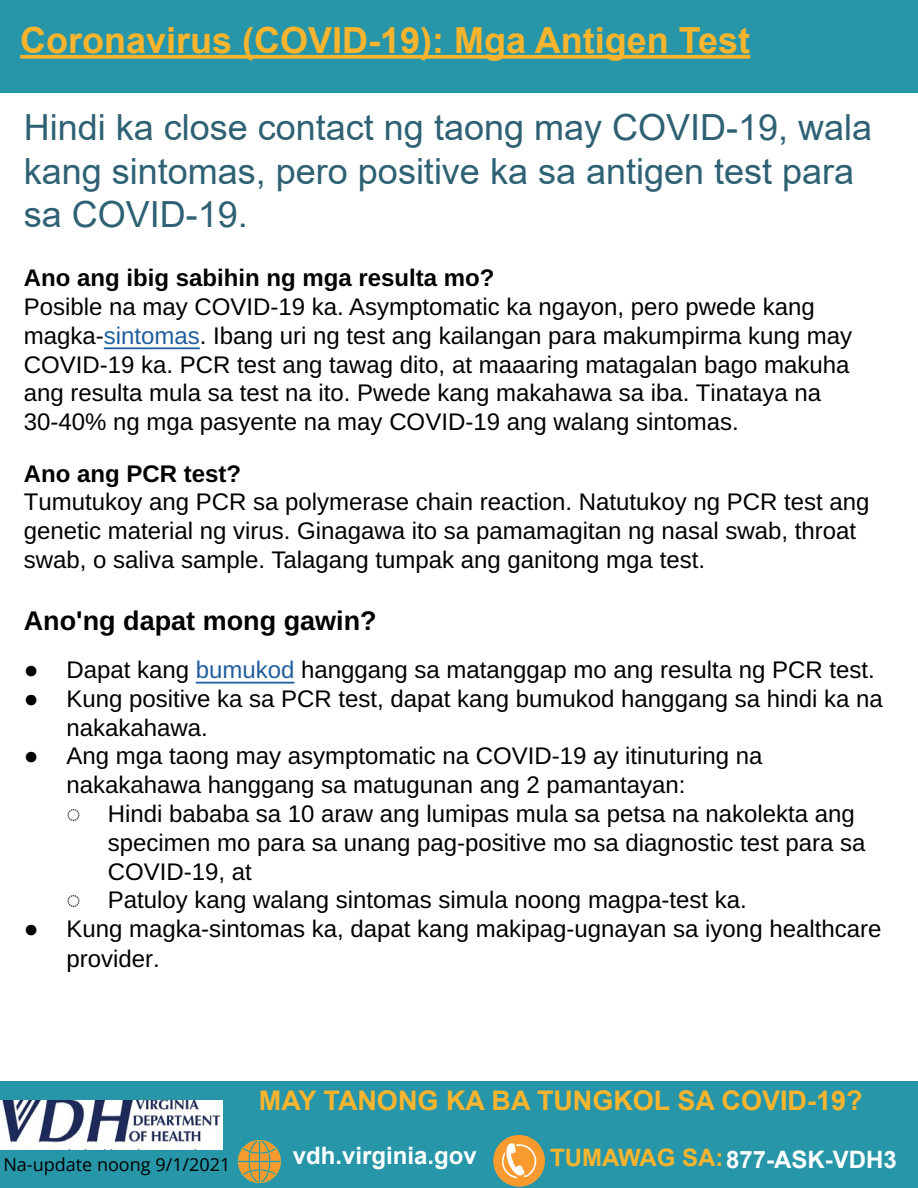
<style>
.page{position:relative;width:918px;height:1188px;background:#fff}
.page>*{position:absolute;margin:0;border:0;box-sizing:border-box;transform-origin:0 0}
.t1{font:36px/43.2px "Arial";color:#2e6173}
.t2{font:700 36px "Arial";color:#fab42d}
.t3{font:700 27px "Arial";color:#fab42d}
.t4{font:700 27px "Arimo";color:#000}
.t5{font:24px/28.8px "Arimo";color:#000}
.t6{font:700 24px "Arimo";color:#000}
.t7{font:700 24px "Arial";color:#fff}
.t8{font:18px "Open Sans";color:#000}
.s1{color:#215e9e}
.s2{font-size:24.6px}
.s3{color:#fab42d}
</style>
<div class="page">
<div style="left:0;top:0;width:918px;height:92px;background:#2696a8"></div>
<div style="left:0;top:1081px;width:918px;height:107px;background:#2696a8"></div>
<svg style="left:493px;top:1135px;width:52px;height:52px"></svg>
<img style="left:0;top:1100px;width:223px;height:50px">
<svg style="left:238px;top:1140px;width:43px;height:43px"></svg>
<svg style="left:20px;top:55px;width:730px;height:4px;background:#e8b137"></svg>
<hr style="left:104px;top:347px;width:96px;height:2px;background:#215e9e">
<hr style="left:196px;top:682px;width:98px;height:2px;background:#215e9e">
<h1 class="t2" style="left:20px;top:15px;width:732px">Coronavirus (COVID-19): Mga Antigen Test</h1>
<h1 class="t1" style="left:24px;top:106px;width:850px">Hindi ka close contact ng taong may COVID-19, wala kang sintomas, pero positive ka sa antigen test para sa COVID-19.</h1>
<p class="t6" style="left:24px;top:261px;width:472px">Ano ang ibig sabihin ng mga resulta mo?</p>
<p class="t5" style="left:24px;top:293px;width:830px">Posible na may COVID-19 ka. Asymptomatic ka ngayon, pero pwede kang magka-<span class="s1">sintomas</span>. Ibang uri ng test ang kailangan para makumpirma kung may COVID-19 ka. PCR test ang tawag dito, at maaaring matagalan bago makuha ang resulta mula sa test na ito. Pwede kang makahawa sa iba. Tinataya na 30-40% ng mga pasyente na may COVID-19 ang walang sintomas.</p>
<p class="t6" style="left:24px;top:457px;width:219px">Ano ang PCR test?</p>
<p class="t5" style="left:24px;top:488px;width:847px">Tumutukoy ang PCR sa polymerase chain reaction. Natutukoy ng PCR test ang genetic material ng virus. Ginagawa ito sa pamamagitan ng nasal swab, throat swab, o saliva sample. Talagang tumpak ang ganitong mga test.</p>
<p class="t4" style="left:24px;top:601px;width:354px">Ano'ng dapat mong gawin?</p>
<p class="t5" style="left:24px;top:656px;width:852px"><span class="s2">●</span> Dapat kang <span class="s1">bumukod</span> hanggang sa matanggap mo ang resulta ng PCR test.</p>
<p class="t5" style="left:66px;top:685px;width:818px;text-indent:-43px"><span class="s2">●</span> Kung positive ka sa PCR test, dapat kang bumukod hanggang sa hindi ka na nakakahawa.</p>
<p class="t5" style="left:24px;top:742px;width:740px"><span class="s2">●</span> Ang mga taong may asymptomatic na COVID-19 ay itinuturing na</p>
<p class="t5" style="left:66px;top:771px;width:621px">nakakahawa hanggang sa matugunan ang 2 pamantayan:</p>
<p class="t5" style="left:66px;top:800px;width:790px">◌ Hindi bababa sa 10 araw ang lumipas mula sa petsa na nakolekta ang</p>
<p class="t5" style="left:108px;top:829px;width:759px">specimen mo para sa unang pag-positive mo sa diagnostic test para sa</p>
<p class="t5" style="left:108px;top:857px;width:146px">COVID-19, at</p>
<p class="t5" style="left:66px;top:886px;width:682px">◌ Patuloy kang walang sintomas simula noong magpa-test ka.</p>
<p class="t5" style="left:66px;top:915px;width:817px;text-indent:-43px"><span class="s2">●</span> Kung magka-sintomas ka, dapat kang makipag-ugnayan sa iyong healthcare provider.</p>
<p class="t8" style="left:3px;top:1152px;width:229px">Na-update noong 9/1/2021</p>
<p class="t3" style="left:259px;top:1081px;width:605px">MAY TANONG KA BA TUNGKOL SA COVID-19?</p>
<p class="t7" style="left:293px;top:1139px;width:186px">vdh.virginia.gov</p>
<p class="t7" style="left:550px;top:1142px;width:348px"><span class="s3">TUMAWAG SA:</span> 877-ASK-VDH3</p>
</div>
